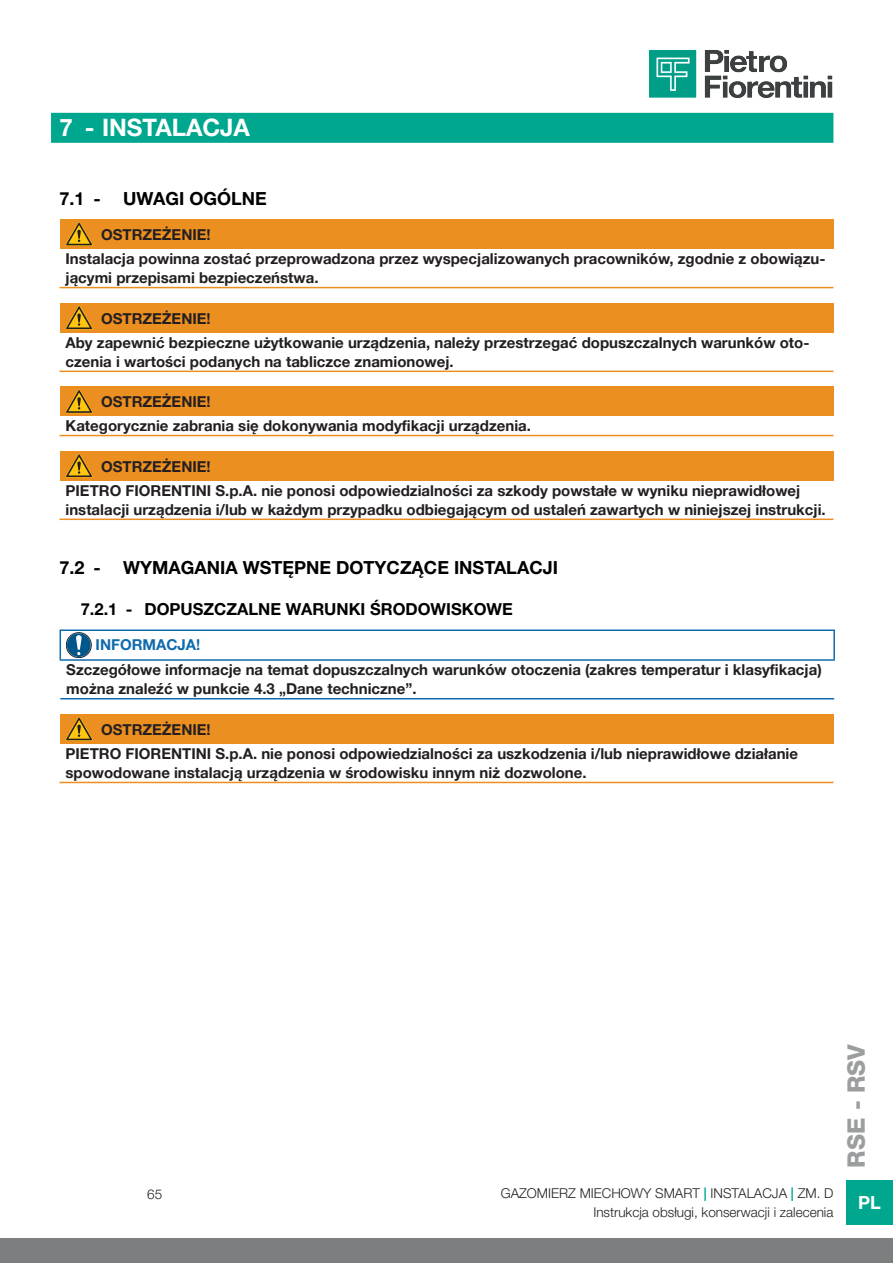
<style>
.page{position:relative;width:893px;height:1263px;background:#fff}
.page>*{position:absolute;margin:0;border:0;box-sizing:border-box;transform-origin:0 0}
.t1{font:700 24px "Helvetica Neue LT Pro";color:#fff}
.t2{font:800 24px "Helvetica Neue LT Pro";color:#9b9d9e}
.t3{font:700 18px "Helvetica Neue LT Pro";color:#000}
.t4{font:700 18px "Helvetica Neue LT Pro";color:#fff}
.t5{font:700 16.5px "Helvetica Neue LT Pro";color:#000}
.t6{font:700 15px/24px "Helvetica Neue LT Pro";color:#231f20}
.t7{font:700 15px "Helvetica Neue LT Pro";color:#106bac}
.t8{font:300 13.5px "Helvetica Neue LT Pro";color:#231f20}
.s1{font-weight:700;color:#00a78f}
</style>
<div class="page">
<img style="left:649px;top:50px;width:184px;height:48px">
<div style="left:0;top:1238px;width:893px;height:25px;background:#7c7f80"></div>
<div style="left:846px;top:1180px;width:47px;height:45px;background:#00a78f"></div>
<div style="left:51px;top:113px;width:782px;height:30px;background:#00a78f"></div>
<div style="left:60px;top:219px;width:773px;height:30px;background:#ec8f21"></div>
<hr style="left:60px;top:287px;width:773px;height:1px;background:#ec8f21">
<svg style="left:66px;top:222px;width:27px;height:24px"></svg>
<div style="left:60px;top:303px;width:773px;height:30px;background:#ec8f21"></div>
<hr style="left:60px;top:371px;width:773px;height:1px;background:#ec8f21">
<svg style="left:66px;top:306px;width:27px;height:24px"></svg>
<div style="left:60px;top:387px;width:773px;height:29px;background:#ec8f21"></div>
<hr style="left:60px;top:435px;width:773px;height:1px;background:#ec8f21">
<svg style="left:66px;top:390px;width:27px;height:23px"></svg>
<div style="left:60px;top:451px;width:773px;height:30px;background:#ec8f21"></div>
<hr style="left:60px;top:518px;width:773px;height:2px;background:#ec8f21">
<svg style="left:66px;top:454px;width:27px;height:24px"></svg>
<hr style="left:60px;top:698px;width:774px;height:1px;background:#106bac">
<hr style="left:60px;top:629px;width:775px;height:2px;background:#106bac">
<svg style="left:60px;top:631px;width:1px;height:28px"></svg>
<hr style="left:833px;top:631px;width:2px;height:28px;background:#106bac">
<hr style="left:60px;top:659px;width:775px;height:2px;background:#106bac">
<svg style="left:66px;top:633px;width:25px;height:25px"></svg>
<div style="left:66px;top:633px;width:25px;height:25px;border:1px solid #231f20;border-radius:50%"></div>
<div style="left:67px;top:633px;width:24px;height:24px;background:#01568a;border-radius:50%"></div>
<svg style="left:76px;top:635px;width:6px;height:20px"></svg>
<div style="left:60px;top:714px;width:773px;height:30px;background:#ec8f21"></div>
<hr style="left:60px;top:782px;width:773px;height:1px;background:#ec8f21">
<svg style="left:66px;top:717px;width:27px;height:24px"></svg>
<h1 class="t1" style="left:60px;top:113px;width:192px">7 - INSTALACJA</h1>
<p class="t3" style="left:60px;top:187px;width:209px">7.1 - UWAGI OGÓLNE</p>
<p class="t6" style="left:66px;top:222px;width:761px;text-indent:36px">OSTRZEŻENIE!<br>Instalacja powinna zostać przeprowadzona przez wyspecjalizowanych pracowników, zgodnie z obowiązu-</p>
<p class="t6" style="left:66px;top:266px;width:254px">jącymi przepisami bezpieczeństwa.</p>
<p class="t6" style="left:66px;top:306px;width:745px;text-indent:36px">OSTRZEŻENIE!<br>Aby zapewnić bezpieczne użytkowanie urządzenia, należy przestrzegać dopuszczalnych warunków oto-</p>
<p class="t6" style="left:66px;top:349px;width:390px">czenia i wartości podanych na tabliczce znamionowej.</p>
<p class="t6" style="left:66px;top:390px;width:467px;text-indent:36px">OSTRZEŻENIE!<br>Kategorycznie zabrania się dokonywania modyfikacji urządzenia.</p>
<p class="t6" style="left:66px;top:454px;width:736px;text-indent:36px">OSTRZEŻENIE!<br>PIETRO FIORENTINI S.p.A. nie ponosi odpowiedzialności za szkody powstałe w wyniku nieprawidłowej</p>
<p class="t6" style="left:66px;top:497px;width:762px">instalacji urządzenia i/lub w każdym przypadku odbiegającym od ustaleń zawartych w niniejszej instrukcji.</p>
<p class="t3" style="left:60px;top:556px;width:500px">7.2 - WYMAGANIA WSTĘPNE DOTYCZĄCE INSTALACJI</p>
<p class="t5" style="left:81px;top:599px;width:433px">7.2.1 - DOPUSZCZALNE WARUNKI ŚRODOWISKOWE</p>
<p class="t7" style="left:96px;top:636px;width:106px">INFORMACJA!</p>
<p class="t6" style="left:66px;top:659px;width:757px;line-height:19.5px">Szczegółowe informacje na temat dopuszczalnych warunków otoczenia (zakres temperatur i klasyfikacja) można znaleźć w punkcie 4.3 „Dane techniczne”.</p>
<p class="t6" style="left:66px;top:717px;width:734px;text-indent:36px">OSTRZEŻENIE!<br>PIETRO FIORENTINI S.p.A. nie ponosi odpowiedzialności za uszkodzenia i/lub nieprawidłowe działanie</p>
<p class="t6" style="left:66px;top:760px;width:522px">spowodowane instalacją urządzenia w środowisku innym niż dozwolone.</p>
<p class="t8" style="left:147px;top:1185px;width:17px">65</p>
<p class="t8" style="left:501px;top:1185px;width:334px">Gazomierz miechowy smart <span class="s1">|</span> INSTALACJA <span class="s1">|</span> ZM. D</p>
<p class="t8" style="left:593px;top:1204px;width:242px">Instrukcja obsługi, konserwacji i zalecenia</p>
<h1 class="t2" style="left:842px;top:1168px;width:126px;rotate:-90deg">RSE - RSV</h1>
<p class="t4" style="left:858px;top:1191px;width:24px">PL</p>
</div>
